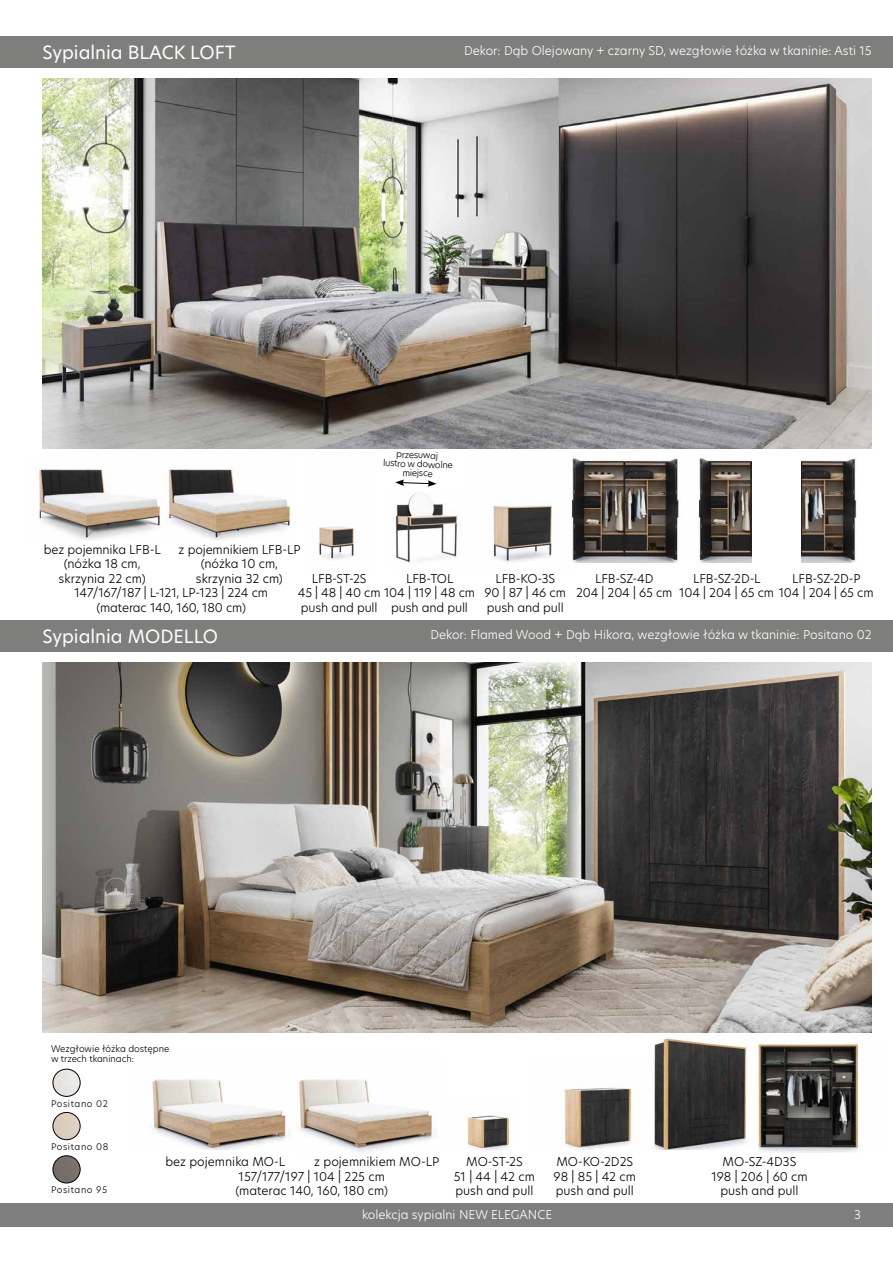
<style>
.page{position:relative;width:893px;height:1263px;background:#fff}
.page>*{position:absolute;margin:0;border:0;box-sizing:border-box;transform-origin:0 0}
.t1{font:18px "New Hero";color:#fff}
.t2{font:300 12px/14.4px "New Hero";letter-spacing:-.01em;color:#010202;text-align:center}
.t3{font:300 12px/14.4px "New Hero";color:#000;text-align:center}
.t4{font:300 12px "New Hero";color:#fff}
.t5{font:300 9px/9px "New Hero";color:#000;text-align:center}
.t6{font:300 9px "New Hero";letter-spacing:.06em;color:#000}
.s1{color:#000}
</style>
<div class="page">
<div style="left:0;top:1203px;width:893px;height:24px;background:#7e7e7d"></div>
<img style="left:43px;top:78px;width:829px;height:370px">
<img style="left:43px;top:662px;width:829px;height:370px">
<svg style="left:395px;top:479px;width:42px;height:8px"></svg>
<img style="left:395px;top:493px;width:66px;height:70px">
<img style="left:318px;top:526px;width:36px;height:34px">
<img style="left:39px;top:468px;width:122px;height:72px">
<img style="left:163px;top:467px;width:129px;height:73px">
<img style="left:698px;top:458px;width:53px;height:104px">
<img style="left:493px;top:505px;width:86px;height:58px">
<img style="left:151px;top:1079px;width:139px;height:70px">
<img style="left:467px;top:1114px;width:43px;height:37px">
<img style="left:299px;top:1079px;width:136px;height:74px">
<img style="left:53px;top:1069px;width:27px;height:27px;border-radius:14px">
<div style="left:53px;top:1069px;width:27px;height:27px;border:1px solid #000;border-radius:50%"></div>
<img style="left:53px;top:1112px;width:27px;height:28px;border-radius:14px">
<div style="left:53px;top:1112px;width:27px;height:28px;border:1px solid #000;border-radius:50%"></div>
<img style="left:53px;top:1156px;width:27px;height:27px;border-radius:14px">
<div style="left:53px;top:1156px;width:27px;height:27px;border:1px solid #000;border-radius:50%"></div>
<img style="left:564px;top:1086px;width:101px;height:65px">
<img style="left:652px;top:1036px;width:106px;height:113px">
<img style="left:754px;top:1043px;width:105px;height:109px">
<img style="left:801px;top:458px;width:56px;height:104px">
<img style="left:568px;top:458px;width:111px;height:104px">
<div style="left:0;top:36px;width:893px;height:31px;background:#7e7e7d"></div>
<div style="left:0;top:620px;width:893px;height:31px;background:#7e7e7d"></div>
<h1 class="t1" style="left:43px;top:40px;width:195px">Sypialnia BLACK LOFT</h1>
<p class="t4" style="left:464px;top:43px;width:409px">Dekor: Dąb Olejowany + czarny SD, wezgłowie łóżka w tkaninie: Asti 15</p>
<p class="t5" style="left:384px;top:449px;width:71px;rotate:2deg">przesuwaj<br>lustro w dowolne miejsce</p>
<p class="t2" style="left:44px;top:542px;width:118px">bez pojemnika LFB-L</p>
<p class="t3" style="left:59px;top:556px;width:89px">(nóżka 18 cm, skrzynia 22 cm)</p>
<p class="t2" style="left:179px;top:542px;width:123px">z pojemnikiem LFB-LP</p>
<p class="t3" style="left:196px;top:556px;width:89px">(nóżka 10 cm, skrzynia 32 cm)</p>
<p class="t2" style="left:312px;top:571px;width:56px">LFB-ST-2S</p>
<p class="t2" style="left:301px;top:600px;width:78px">push and pull</p>
<p class="t3" style="left:406px;top:571px;width:49px">LFB-TOL</p>
<p class="t2" style="left:391px;top:585px;width:85px;text-align:left;text-indent:-93px">45 | 48 | 40 cm 104 | 119 | 48 cm push and pull</p>
<p class="t2" style="left:74px;top:585px;width:195px">147/167/187 | L-121, LP-123 | 224 cm (materac 140, 160, 180 cm)</p>
<p class="t2" style="left:485px;top:571px;width:83px">LFB-KO-3S<br>90 | 87 | 46 cm push and pull</p>
<p class="t2" style="left:679px;top:571px;width:196px;text-align:left;text-indent:14px">LFB-SZ-2D-L<br>104 | 204 | 65 <span class="s1">cm</span> 104 | 204 | 65 <span class="s1">cm</span></p>
<p class="t2" style="left:576px;top:571px;width:98px">LFB-SZ-4D<br>204 | 204 | 65 <span class="s1">cm</span></p>
<p class="t2" style="left:792px;top:571px;width:70px">LFB-SZ-2D-P</p>
<h1 class="t1" style="left:43px;top:624px;width:177px">Sypialnia MODELLO</h1>
<p class="t4" style="left:430px;top:627px;width:443px">Dekor: Flamed Wood + Dąb Hikora, wezgłowie łóżka w tkaninie: Positano 02</p>
<p class="t5" style="left:51px;top:1042px;width:120px;line-height:10.8px;text-align:left">Wezgłowie łóżka dostępne w trzech tkaninach:</p>
<p class="t6" style="left:51px;top:1097px;width:58px">Positano 02</p>
<p class="t6" style="left:51px;top:1140px;width:59px">Positano 08</p>
<p class="t6" style="left:51px;top:1184px;width:58px">Positano 95</p>
<p class="t3" style="left:165px;top:1154px;width:121px">bez pojemnika MO-L</p>
<p class="t3" style="left:314px;top:1154px;width:127px">z pojemnikiem MO-LP</p>
<p class="t3" style="left:235px;top:1169px;width:154px;text-align:left">157/177/197 | 104 | 225 cm (materac 140, 160, 180 cm)</p>
<p class="t3" style="left:454px;top:1154px;width:82px">MO-ST-2S<br>51 | 44 | 42 cm push and pull</p>
<p class="t3" style="left:554px;top:1154px;width:84px;text-align:left">MO-KO-2D2S<br>98 | 85 | 42 cm push and pull</p>
<p class="t3" style="left:711px;top:1154px;width:98px">MO-SZ-4D3S<br>198 | 206 | 60 cm push and pull</p>
<p class="t4" style="left:362px;top:1207px;width:192px">kolekcja sypialni NEW ELEGANCE</p>
<p class="t4" style="left:854px;top:1207px;width:8px">3</p>
</div>
